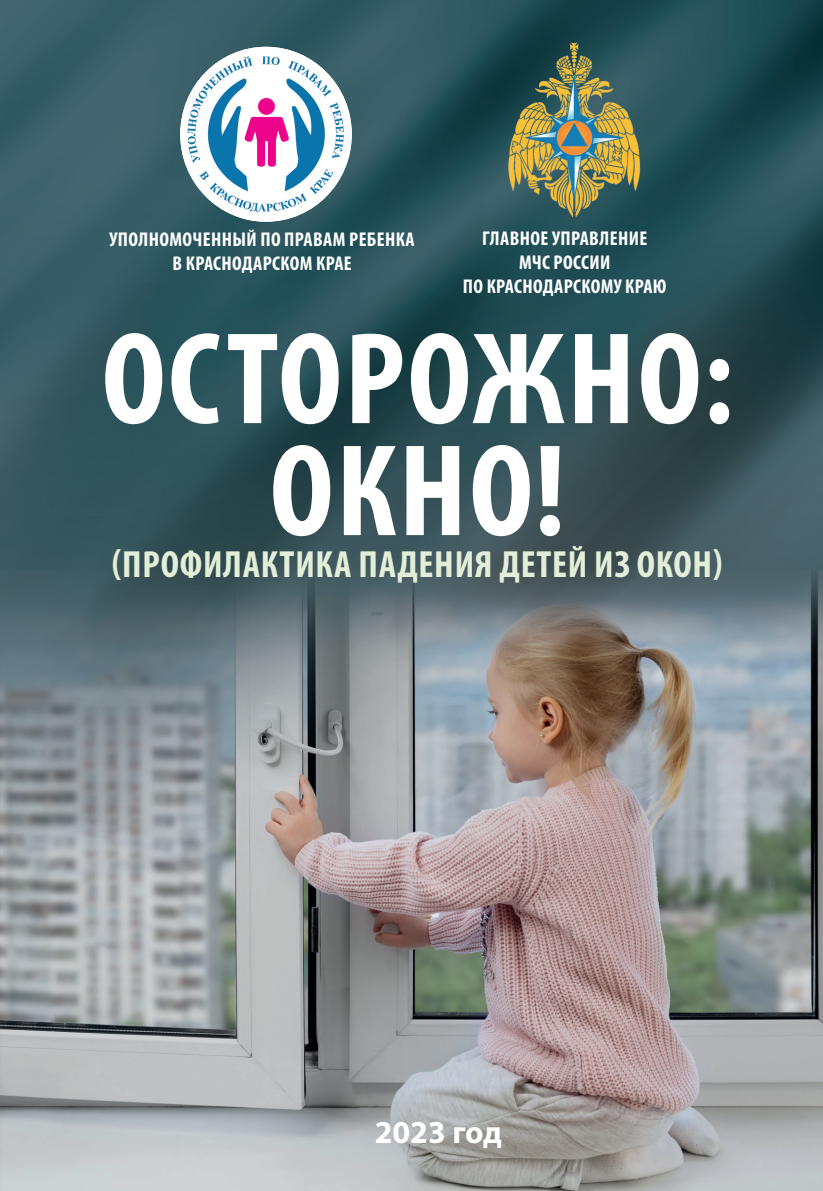
<style>
.page{position:relative;width:823px;height:1191px;background:#fff}
.page>*{position:absolute;margin:0;border:0;box-sizing:border-box;transform-origin:0 0}
.t1{font:700 condensed 132px/112px "Myriad Pro";letter-spacing:.02em;color:#fff;text-align:center}
.t2{font:700 condensed 38px "Myriad Pro";letter-spacing:.02em;color:#e2eed7}
.t3{font:700 32px "Myriad Pro";color:#fff}
.t4{font:700 condensed 20px/24px "Myriad Pro";letter-spacing:.02em;color:#fff;text-align:center}
</style>
<div class="page">
<img style="left:0;top:0;width:822px;height:1191px">
<img style="left:180px;top:47px;width:171px;height:175px">
<img style="left:503px;top:42px;width:139px;height:174px">
<p class="t4" style="left:110px;top:227px;width:306px">УПОЛНОМОЧЕННЫЙ ПО ПРАВАМ РЕБЕНКА<br>В КРАСНОДАРСКОМ КРАЕ</p>
<p class="t4" style="left:462px;top:226px;width:205px">ГЛАВНОЕ УПРАВЛЕНИЕ<br>МЧС РОССИИ<br>ПО КРАСНОДАРСКОМУ КРАЮ</p>
<h1 class="t1" style="left:102px;top:320px;width:632px">ОСТОРОЖНО:<br>ОКНО!</h1>
<h2 class="t2" style="left:112px;top:541px;width:612px">(ПРОФИЛАКТИКА ПАДЕНИЯ ДЕТЕЙ ИЗ ОКОН)</h2>
<h3 class="t3" style="left:374px;top:1111px;width:129px">2023 год</h3>
</div>
